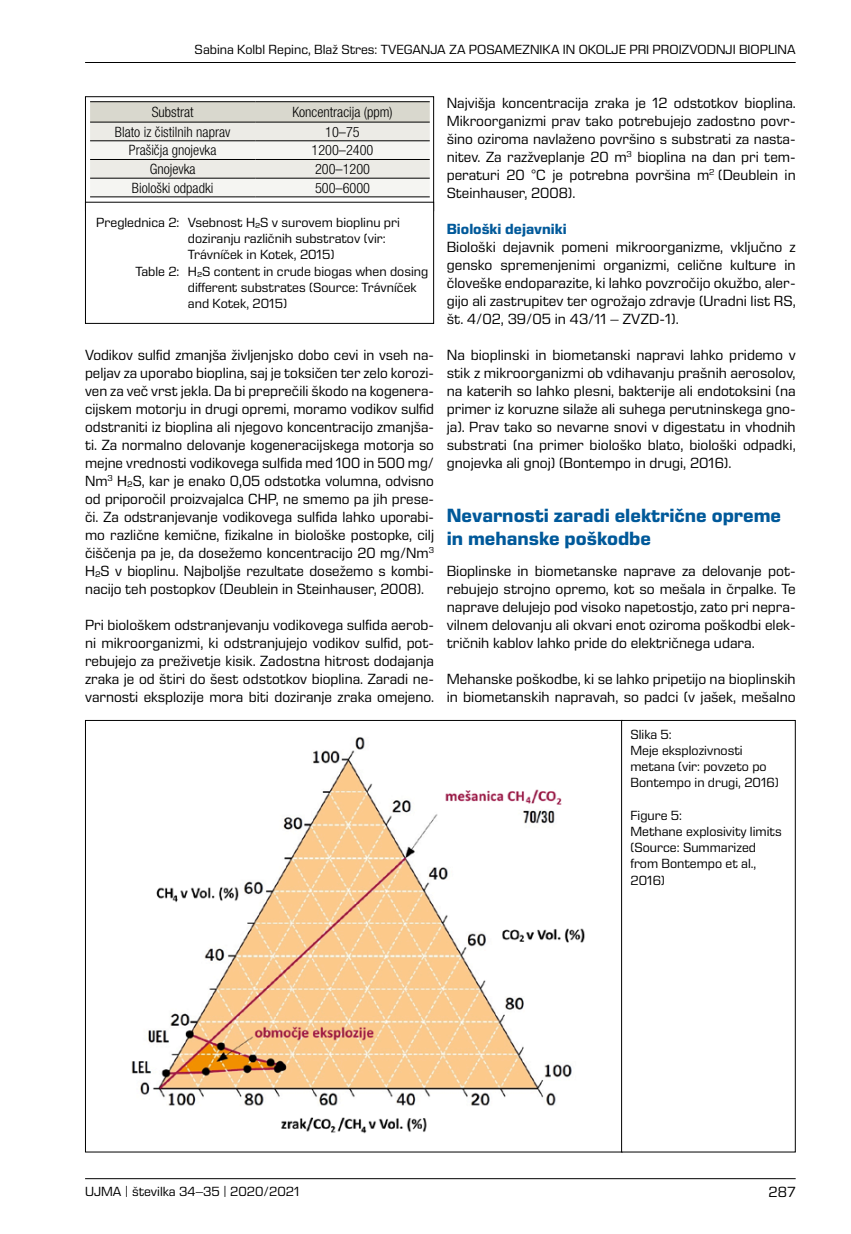
<style>
.page{position:relative;width:851px;height:1234px;background:#fff}
.page>*{position:absolute;margin:0;border:0;box-sizing:border-box;transform-origin:0 0}
._02_Naslov__W12_bold{font:700 19.5px/23.4px "Eurostile Next LT Pro";color:#00599a}
._00_normal_10pt_SLO{font:15px/18px "Eurostile Next LT Pro";color:#000;text-align:justify}
._03_Naslov_Mo__W12_n{font:700 15px "Eurostile Next LT Pro";color:#00599a}
._00_Celica_main{font:300 condensed 14.25px "Helvetica Neue LT Pro";color:#000}
._06_podpis_pod_tabel{font:13.5px/16.2px "Eurostile Next LT Pro";color:#000}
._06_podpis_pod_sliko{font:13.5px/16.2px "Eurostile Next LT Pro";color:#000}
</style>
<div class="page">
<hr style="left:85px;top:1177px;width:710px;height:1px;background:#000">
<hr style="left:85px;top:62px;width:710px;height:1px;background:#000">
<svg style="left:87px;top:101px;width:345px;height:101px"></svg>
<svg style="left:90px;top:102px;width:339px;height:94px"></svg>
<hr style="left:90px;top:140px;width:165px;height:1px;background:#000">
<hr style="left:255px;top:140px;width:174px;height:1px;background:#000">
<hr style="left:90px;top:159px;width:165px;height:1px;background:#000">
<hr style="left:255px;top:159px;width:174px;height:1px;background:#000">
<hr style="left:90px;top:178px;width:165px;height:1px;background:#000">
<hr style="left:255px;top:178px;width:174px;height:1px;background:#000">
<hr style="left:90px;top:196px;width:165px;height:1px;background:#000">
<hr style="left:255px;top:196px;width:174px;height:1px;background:#000">
<hr style="left:90px;top:101px;width:165px;height:1px;background:#000">
<hr style="left:255px;top:101px;width:174px;height:1px;background:#000">
<hr style="left:90px;top:122px;width:165px;height:1px;background:#000">
<hr style="left:255px;top:122px;width:174px;height:1px;background:#000">
<div style="left:85px;top:96px;width:349px;height:115px;border:1px solid #000"></div>
<div style="left:85px;top:202px;width:348px;height:121px;background:#fff"></div>
<div style="left:85px;top:202px;width:349px;height:122px;border:1px solid #000"></div>
<img style="left:131px;top:737px;width:454px;height:397px">
<div style="left:621px;top:720px;width:174px;height:432px;border:1px solid #000"></div>
<p class="_06_podpis_pod_tabel" style="left:195px;top:41px;width:602px">Sabina Kolbl Repinc, Blaž Stres: TVEGANJA ZA POSAMEZNIKA IN OKOLJE PRI PROIZVODNJI BIOPLINA</p>
<p class="_00_Celica_main" style="left:152px;top:104px;width:43px">Substrat</p>
<p class="_00_Celica_main" style="left:292px;top:104px;width:102px">Koncentracija (ppm)</p>
<p class="_00_Celica_main" style="left:115px;top:123px;width:117px">Blato iz čistilnih naprav</p>
<p class="_00_Celica_main" style="left:325px;top:123px;width:36px">10–75</p>
<p class="_00_Celica_main" style="left:129px;top:142px;width:89px">Prašičja gnojevka</p>
<p class="_00_Celica_main" style="left:311px;top:142px;width:63px">1200–2400</p>
<p class="_00_Celica_main" style="left:150px;top:161px;width:47px">Gnojevka</p>
<p class="_00_Celica_main" style="left:315px;top:161px;width:57px">200–1200</p>
<p class="_00_Celica_main" style="left:132px;top:179px;width:83px">Biološki odpadki</p>
<p class="_00_Celica_main" style="left:315px;top:179px;width:57px">500–6000</p>
<p class="_06_podpis_pod_tabel" style="left:188px;top:214px;width:213px;text-indent:-92px">Preglednica 2: Vsebnost H2S v surovem bioplinu pri doziranju različnih substratov (vir:<br>Trávníček in Kotek, 2015)</p>
<p class="_06_podpis_pod_tabel" style="left:188px;top:263px;width:242px;text-indent:-53px">Table 2: H2S content in crude biogas when dosing different substrates (Source: Trávníček and Kotek, 2015)</p>
<p class="_00_normal_10pt_SLO" style="left:85px;top:346px;width:350px">Vodikov sulfid zmanjša življenjsko dobo cevi in vseh na&shy;peljav za uporabo bioplina, saj je toksičen ter zelo korozi&shy;ven za več vrst jekla. Da bi preprečili škodo na kogenera&shy;cijskem motorju in drugi opremi, moramo vodikov sulfid odstraniti iz bioplina ali njegovo koncentracijo zmanjša&shy;ti. Za normalno delovanje kogeneracijskega motorja so mejne vrednosti vodikovega sulfida med 100 in 500 mg/ Nm<sup>3</sup> H2S, kar je enako 0,05 odstotka volumna, odvisno od priporočil proizvajalca CHP, ne smemo pa jih prese&shy;či. Za odstranjevanje vodikovega sulfida lahko uporabi&shy;mo različne kemične, fizikalne in biološke postopke, cilj čiščenja pa je, da dosežemo koncentracijo 20 mg/Nm<sup>3<br></sup>H2S v bioplinu. Najboljše rezultate dosežemo s kombi&shy;nacijo teh postopkov (Deublein in Steinhauser, 2008).</p>
<p class="_00_normal_10pt_SLO" style="left:85px;top:616px;width:350px">Pri biološkem odstranjevanju vodikovega sulfida aerob&shy;ni mikroorganizmi, ki odstranjujejo vodikov sulfid, pot&shy;rebujejo za preživetje kisik. Zadostna hitrost dodajanja zraka je od štiri do šest odstotkov bioplina. Zaradi ne&shy;varnosti eksplozije mora biti doziranje zraka omejeno.</p>
<p class="_00_normal_10pt_SLO" style="left:446px;top:94px;width:350px">Najvišja koncentracija zraka je 12 odstotkov bioplina.<br>Mikroorganizmi prav tako potrebujejo zadostno povr&shy;šino oziroma navlaženo površino s substrati za nasta&shy;nitev. Za razžveplanje 20 m<sup>3</sup> bioplina na dan pri tem&shy;peraturi 20 °C je potrebna površina m<sup>2</sup> (Deublein in Steinhauser, 2008).</p>
<p class="_03_Naslov_Mo__W12_n" style="left:446px;top:220px;width:121px">Biološki dejavniki</p>
<p class="_00_normal_10pt_SLO" style="left:446px;top:238px;width:350px">Biološki dejavnik pomeni mikroorganizme, vključno z gensko spremenjenimi organizmi, celične kulture in človeške endoparazite, ki lahko povzročijo okužbo, aler&shy;gijo ali zastrupitev ter ogrožajo zdravje (Uradni list RS, št. 4/02, 39/05 in 43/11 – ZVZD-1).</p>
<p class="_00_normal_10pt_SLO" style="left:446px;top:346px;width:350px">Na bioplinski in biometanski napravi lahko pridemo v stik z mikroorganizmi ob vdihavanju prašnih aerosolov, na katerih so lahko plesni, bakterije ali endotoksini (na primer iz koruzne silaže ali suhega perutninskega gno&shy;ja). Prav tako so nevarne snovi v digestatu in vhodnih substrati (na primer biološko blato, biološki odpadki, gnojevka ali gnoj) (Bontempo in drugi, 2016).</p>
<p class="_02_Naslov__W12_bold" style="left:446px;top:504px;width:336px">Nevarnosti zaradi električne opreme in mehanske poškodbe</p>
<p class="_00_normal_10pt_SLO" style="left:446px;top:562px;width:350px">Bioplinske in biometanske naprave za delovanje pot&shy;rebujejo strojno opremo, kot so mešala in črpalke. Te naprave delujejo pod visoko napetostjo, zato pri nepra&shy;vilnem delovanju ali okvari enot oziroma poškodbi elek&shy;tričnih kablov lahko pride do električnega udara.</p>
<p class="_00_normal_10pt_SLO" style="left:446px;top:670px;width:350px">Mehanske poškodbe, ki se lahko pripetijo na bioplinskih in biometanskih napravah, so padci (v jašek, mešalno</p>
<p class="_06_podpis_pod_sliko" style="left:630px;top:726px;width:43px">Slika 5:</p>
<p class="_06_podpis_pod_sliko" style="left:630px;top:742px;width:150px">Meje eksplozivnosti metana (vir: povzeto po<br>Bontempo in drugi, 2016)</p>
<p class="_06_podpis_pod_sliko" style="left:630px;top:807px;width:53px">Figure 5:</p>
<p class="_06_podpis_pod_sliko" style="left:630px;top:823px;width:153px">Methane explosivity limits (Source: Summarized from Bontempo et al.,<br>2016)</p>
<p class="_06_podpis_pod_tabel" style="left:85px;top:1182px;width:216px">UJMA | številka 34–35 | 2020/2021</p>
<p class="_00_normal_10pt_SLO" style="left:768px;top:1182px;width:28px">287</p>
</div>
